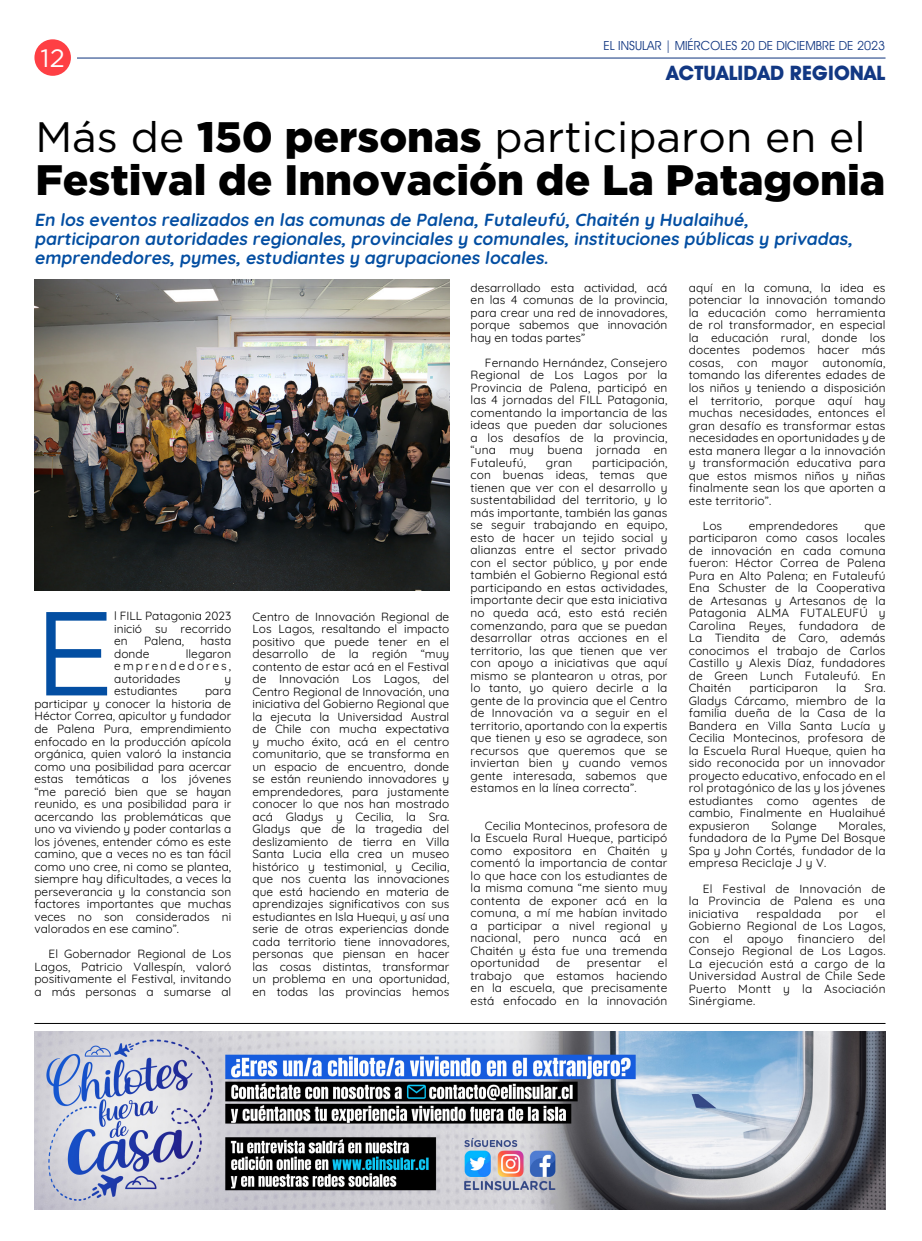
<style>
.page{position:relative;width:922px;height:1241px;background:#fff}
.page>*{position:absolute;margin:0;border:0;box-sizing:border-box;transform-origin:0 0}
.t1{font:119px "Gotham";color:#034ea2}
.t2{font:900 42.5px/42.5px "Gotham";color:#000}
.t3{font:25.12px "Gotham";color:#fff}
.t4{font:20px "Avant Guard Bold SWFTE";letter-spacing:.01em;color:#123883}
.t5{font:700 17.5px/18.8px "Quicksand";color:#034ea2}
.t6{font:12.5px "Avant Guard Regular SWFTE";color:#0f3580}
.t7{font:11.88px/12.5px "Quicksand";letter-spacing:.01em;color:#000;text-align:justify}
.s1{font-weight:400}
</style>
<div class="page">
<hr style="left:77px;top:58px;width:808px;height:1px;background:#0c327d">
<div style="left:34px;top:39px;width:37px;height:37px;background:#fe3f44;border-radius:50%"></div>
<img style="left:34px;top:1031px;width:851px;height:178px">
<hr style="left:34px;top:1023px;width:851px;height:1px;background:#000">
<img style="left:34px;top:279px;width:415px;height:311px">
<h3 class="t3" style="left:40px;top:44px;width:26px">12</h3>
<p class="t6" style="left:603px;top:38px;width:283px">EL INSULAR | MIÉRCOLES 20 DE DICIEMBRE DE 2023</p>
<h3 class="t4" style="left:666px;top:61px;width:220px">ACTUALIDAD REGIONAL</h3>
<h2 class="t2" style="left:35px;top:115px;width:851px"><span class="s1">Más de</span> 150 personas <span class="s1">participaron en el<br></span>Festival de Innovación de La Patagonia</h2>
<p class="t5" style="left:34px;top:209px;width:822px">En los eventos realizados en las comunas de Palena, Futaleufú, Chaitén y Hualaihué, participaron autoridades regionales, provinciales y comunales, instituciones públicas y privadas, emprendedores, pymes, estudiantes y agrupaciones locales.</p>
<h1 class="t1" style="left:34px;top:587px;width:81px">E</h1>
<p class="t7" style="left:114px;top:608px;width:118px">l FILL Patagonia 2023 inició su recorrido en</p>
<p class="t7" style="left:144px;top:633px;width:42px">Palena,</p>
<p class="t7" style="left:200px;top:633px;width:32px">hasta</p>
<p class="t7" style="left:114px;top:646px;width:37px">donde</p>
<p class="t7" style="left:114px;top:646px;width:118px;text-indent:72px">llegaron emprendedores, autoridades</p>
<p class="t7" style="left:224px;top:671px;width:8px">y</p>
<p class="t7" style="left:114px;top:683px;width:65px">estudiantes</p>
<p class="t7" style="left:34px;top:683px;width:198px;text-indent:170px">para participar y conocer la historia de Héctor Correa, apicultor y fundador de Palena Pura, emprendimiento enfocado en la producción apícola orgánica, quien valoró la instancia como una posibilidad para acercar estas temáticas a los jóvenes “me pareció bien que se hayan reunido, es una posibilidad para ir acercando las problemáticas que uno va viviendo y poder contarlas a los jóvenes, entender cómo es este camino, que a veces no es tan fácil como uno cree, ni como se plantea, siempre hay dificultades, a veces la perseverancia y la constancia son factores importantes que muchas veces no son considerados ni valorados en ese camino”.</p>
<p class="t7" style="left:34px;top:946px;width:198px;text-indent:14px">El Gobernador Regional de Los Lagos, Patricio Vallespín, valoró positivamente el Festival, invitando a más personas a sumarse al</p>
<p class="t7" style="left:252px;top:608px;width:198px">Centro de Innovación Regional de Los Lagos, resaltando el impacto positivo que puede tener en el desarrollo de la región “muy contento de estar acá en el Festival de Innovación Los Lagos, del Centro Regional de Innovación, una iniciativa del Gobierno Regional que la ejecuta la Universidad Austral de Chile con mucha expectativa y mucho éxito, acá en el centro comunitario, que se transforma en un espacio de encuentro, donde se están reuniendo innovadores y emprendedores, para justamente conocer lo que nos han mostrado acá Gladys y Cecilia, la Sra.<br>Gladys que de la tragedia del deslizamiento de tierra en Villa Santa Lucia ella crea un museo histórico y testimonial, y Cecilia, que nos cuenta las innovaciones que está haciendo en materia de aprendizajes significativos con sus estudiantes en Isla Huequi, y así una serie de otras experiencias donde cada territorio tiene innovadores, personas que piensan en hacer las cosas distintas, transformar un problema en una oportunidad, en todas las provincias hemos</p>
<p class="t7" style="left:470px;top:280px;width:198px">desarrollado esta actividad, acá en las 4 comunas de la provincia, para crear una red de innovadores, porque sabemos que innovación hay en todas partes”</p>
<p class="t7" style="left:470px;top:355px;width:198px;text-indent:14px">Fernando Hernández, Consejero Regional de Los Lagos por la Provincia de Palena, participó en las 4 jornadas del FILL Patagonia, comentando la importancia de las ideas que pueden dar soluciones a los desafíos de la provincia, “una muy buena jornada en Futaleufú,</p>
<p class="t7" style="left:470px;top:455px;width:198px;text-indent:121px">participación, con buenas ideas, temas que tienen que ver con el desarrollo y sustentabilidad del territorio, y lo más importante, también las ganas se seguir trabajando en equipo, esto de hacer un tejido social y alianzas entre el sector privado con el sector público, y por ende también el Gobierno Regional está participando en estas actividades, importante decir que esta iniciativa no queda acá, esto está recién comenzando, para que se puedan desarrollar otras acciones en el territorio, las que tienen que ver con apoyo a iniciativas que aquí mismo se plantearon u otras, por lo tanto, yo quiero decirle a la gente de la provincia que el Centro de Innovación va a seguir en el territorio, aportando con la expertis que tienen y eso se agradece, son recursos que queremos que se inviertan bien y cuando vemos gente interesada, sabemos que estamos en la línea correcta”.</p>
<p class="t7" style="left:470px;top:818px;width:198px;text-indent:14px">Cecilia Montecinos, profesora de la Escuela Rural Hueque, participó como expositora en Chaitén y comentó la importancia de contar lo que hace con los estudiantes de la misma comuna “me siento muy contenta de exponer acá en la comuna, a mí me habían invitado a participar a nivel regional y nacional, pero nunca acá en Chaitén y ésta fue una tremenda oportunidad</p>
<p class="t7" style="left:545px;top:455px;width:28px">gran</p>
<p class="t7" style="left:470px;top:955px;width:198px;text-indent:187px">el trabajo que estamos haciendo en la escuela, que precisamente está enfocado en la innovación</p>
<p class="t7" style="left:556px;top:955px;width:16px">de</p>
<p class="t7" style="left:586px;top:955px;width:56px">presentar</p>
<p class="t7" style="left:688px;top:280px;width:198px">aquí en la comuna, la idea es potenciar la innovación tomando la educación como herramienta de rol transformador, en especial la educación rural, donde los docentes podemos hacer más cosas, con mayor autonomía, tomando las diferentes edades de los niños y teniendo a disposición el territorio, porque aquí hay muchas necesidades, entonces el gran desafío es transformar estas necesidades en oportunidades y de esta manera llegar a la innovación y transformación educativa para que estos mismos niños y niñas finalmente sean los que aporten a este territorio”.</p>
<p class="t7" style="left:702px;top:518px;width:21px">Los</p>
<p class="t7" style="left:748px;top:518px;width:91px">emprendedores</p>
<p class="t7" style="left:688px;top:518px;width:198px;text-indent:176px">que participaron como casos locales de innovación en cada comuna fueron: Héctor Correa de Palena Pura en Alto Palena; en Futaleufú Ena Schuster de la Cooperativa de Artesanas y Artesanos de la Patagonia ALMA FUTALEUFÚ y Carolina Reyes, fundadora de La Tiendita de Caro, además conocimos el trabajo de Carlos Castillo y Alexis Díaz, fundadores de Green Lunch Futaleufú. En Chaitén</p>
<p class="t7" style="left:749px;top:680px;width:70px">participaron</p>
<p class="t7" style="left:836px;top:680px;width:12px">la</p>
<p class="t7" style="left:688px;top:680px;width:198px;text-indent:176px">Sra.<br>Gladys Cárcamo, miembro de la familia dueña de la Casa de la Bandera en Villa Santa Lucía y Cecilia Montecinos, profesora de la Escuela Rural Hueque, quien ha sido reconocida por un innovador proyecto educativo, enfocado en el rol protagónico de las y los jóvenes estudiantes como agentes de cambio, Finalmente en Hualaihué expusieron</p>
<p class="t7" style="left:688px;top:818px;width:198px;text-indent:150px">Morales, fundadora de la Pyme Del Bosque Spa y John Cortés, fundador de la empresa Reciclaje J y V.</p>
<p class="t7" style="left:688px;top:880px;width:198px;text-indent:14px">El Festival de Innovación de la Provincia de Palena es una iniciativa</p>
<p class="t7" style="left:771px;top:818px;width:47px">Solange</p>
<p class="t7" style="left:688px;top:905px;width:198px;text-indent:187px">el Gobierno Regional de Los Lagos, con el apoyo financiero del Consejo Regional de Los Lagos.<br>La ejecución está a cargo de la Universidad Austral de Chile Sede Puerto Montt y la Asociación Sinérgiame.</p>
<p class="t7" style="left:756px;top:905px;width:66px">respaldada</p>
<p class="t7" style="left:838px;top:905px;width:21px">por</p>
</div>
